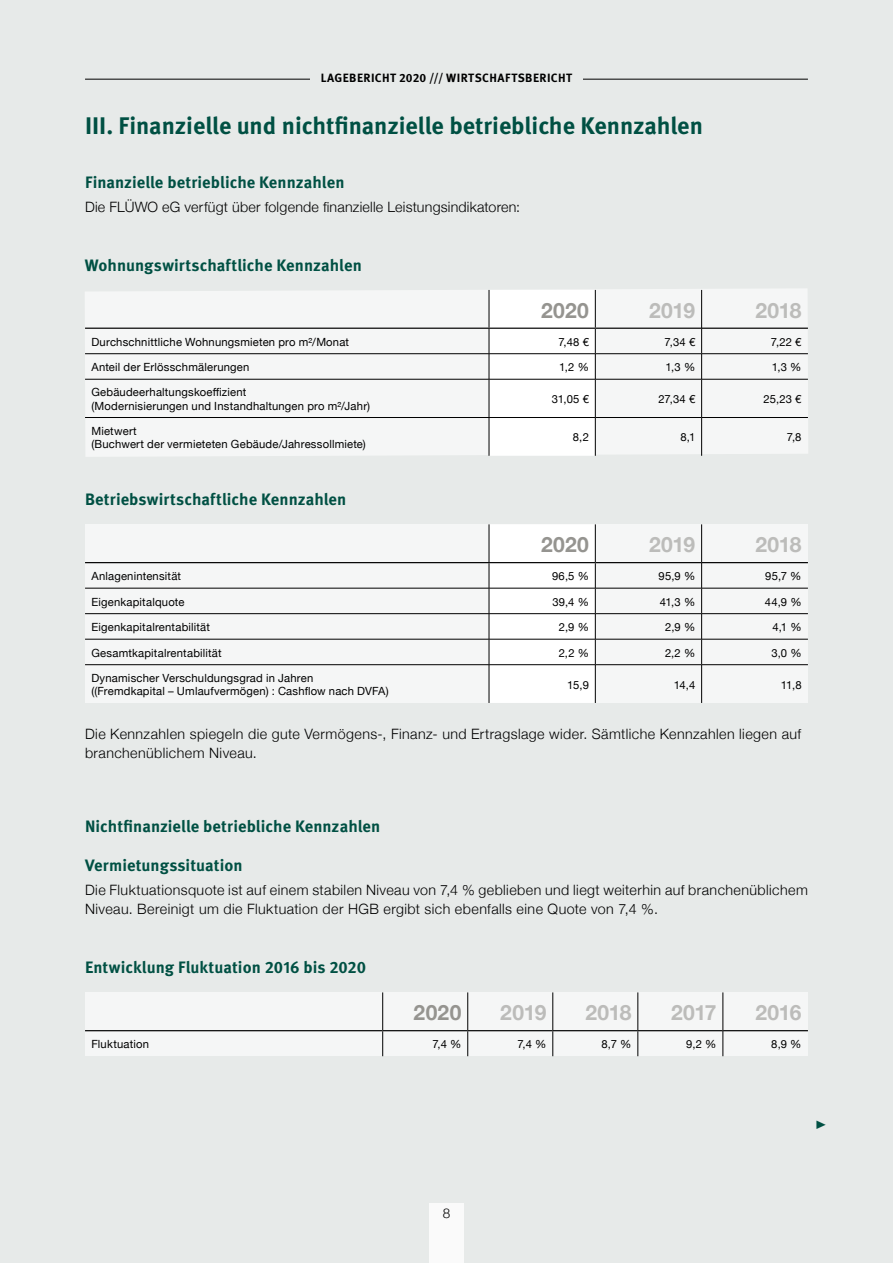
<style>
.page{position:relative;width:893px;height:1263px;background:#e7eae9}
.page>*{position:absolute;margin:0;border:0;box-sizing:border-box;transform-origin:0 0}
.t1{font:700 24px "Meta Pro";color:#005043}
.t2{font:700 21px "Helvetica Neue";letter-spacing:-.01em;color:#bcbcba}
.t3{font:700 21px "Helvetica Neue";letter-spacing:.02em;color:#959490}
.t4{font:700 16.5px "Meta Pro";color:#005043}
.t5{font:300 14.25px/19.5px "Helvetica Neue";letter-spacing:.03em;color:#000}
.t6{font:300 13.5px "Helvetica Neue";color:#000}
.t7{font:700 12px "Meta Pro";letter-spacing:.03em;color:#000}
.t8{font:11.25px/13.5px "Helvetica Neue";letter-spacing:.02em;color:#000}
</style>
<div class="page">
<hr style="left:85px;top:79px;width:723px;height:1px;background:#000">
<div style="left:85px;top:289px;width:723px;height:168px;background:#f5f6f6"></div>
<hr style="left:85px;top:353px;width:404px;height:1px;background:#000">
<hr style="left:595px;top:353px;width:107px;height:1px;background:#000">
<hr style="left:702px;top:353px;width:106px;height:1px;background:#000">
<div style="left:489px;top:290px;width:107px;height:166px;background:#fff"></div>
<hr style="left:85px;top:379px;width:404px;height:1px;background:#000">
<hr style="left:489px;top:379px;width:106px;height:1px;background:#000">
<hr style="left:489px;top:379px;width:1px;height:38px;background:#000">
<hr style="left:595px;top:379px;width:107px;height:1px;background:#000">
<hr style="left:595px;top:379px;width:1px;height:38px;background:#000">
<hr style="left:702px;top:379px;width:106px;height:1px;background:#000">
<hr style="left:489px;top:418px;width:1px;height:38px;background:#000">
<hr style="left:595px;top:418px;width:1px;height:38px;background:#000">
<hr style="left:85px;top:328px;width:404px;height:1px;background:#000">
<hr style="left:489px;top:328px;width:106px;height:1px;background:#000">
<hr style="left:595px;top:328px;width:106px;height:1px;background:#000">
<hr style="left:702px;top:328px;width:106px;height:1px;background:#000">
<hr style="left:85px;top:417px;width:404px;height:1px;background:#000">
<hr style="left:489px;top:417px;width:106px;height:1px;background:#000">
<hr style="left:595px;top:417px;width:107px;height:1px;background:#000">
<hr style="left:702px;top:417px;width:106px;height:1px;background:#000">
<hr style="left:701px;top:290px;width:1px;height:38px;background:#000">
<svg style="left:701px;top:328px;width:1px;height:51px"></svg>
<hr style="left:701px;top:379px;width:1px;height:38px;background:#000">
<hr style="left:701px;top:418px;width:1px;height:38px;background:#000">
<div style="left:85px;top:524px;width:723px;height:179px;background:#f5f6f6"></div>
<hr style="left:85px;top:588px;width:404px;height:1px;background:#000">
<hr style="left:595px;top:588px;width:107px;height:1px;background:#000">
<hr style="left:702px;top:588px;width:106px;height:1px;background:#000">
<hr style="left:85px;top:613px;width:404px;height:1px;background:#000">
<hr style="left:595px;top:613px;width:107px;height:1px;background:#000">
<hr style="left:702px;top:613px;width:106px;height:1px;background:#000">
<div style="left:489px;top:524px;width:107px;height:179px;background:#fff"></div>
<hr style="left:489px;top:665px;width:1px;height:38px;background:#000">
<hr style="left:595px;top:665px;width:1px;height:38px;background:#000">
<hr style="left:85px;top:562px;width:404px;height:1px;background:#000">
<hr style="left:489px;top:562px;width:106px;height:1px;background:#000">
<hr style="left:595px;top:562px;width:106px;height:1px;background:#000">
<hr style="left:702px;top:562px;width:106px;height:1px;background:#000">
<hr style="left:85px;top:639px;width:404px;height:1px;background:#000">
<hr style="left:489px;top:639px;width:106px;height:1px;background:#000">
<hr style="left:595px;top:639px;width:107px;height:1px;background:#000">
<hr style="left:702px;top:639px;width:106px;height:1px;background:#000">
<hr style="left:701px;top:524px;width:1px;height:39px;background:#000">
<svg style="left:701px;top:563px;width:1px;height:101px"></svg>
<hr style="left:701px;top:665px;width:1px;height:38px;background:#000">
<hr style="left:85px;top:664px;width:404px;height:1px;background:#000">
<hr style="left:489px;top:664px;width:106px;height:1px;background:#000">
<hr style="left:595px;top:664px;width:107px;height:1px;background:#000">
<hr style="left:702px;top:664px;width:106px;height:1px;background:#000">
<div style="left:85px;top:992px;width:723px;height:64px;background:#f5f6f6"></div>
<hr style="left:382px;top:992px;width:1px;height:38px;background:#000">
<hr style="left:467px;top:992px;width:1px;height:38px;background:#000">
<hr style="left:553px;top:992px;width:1px;height:38px;background:#000">
<hr style="left:638px;top:992px;width:1px;height:38px;background:#000">
<svg style="left:382px;top:1031px;width:1px;height:25px"></svg>
<svg style="left:467px;top:1031px;width:1px;height:25px"></svg>
<svg style="left:553px;top:1031px;width:1px;height:25px"></svg>
<svg style="left:638px;top:1031px;width:1px;height:25px"></svg>
<hr style="left:85px;top:1030px;width:298px;height:1px;background:#000">
<hr style="left:383px;top:1030px;width:85px;height:1px;background:#000">
<hr style="left:468px;top:1030px;width:85px;height:1px;background:#000">
<hr style="left:553px;top:1030px;width:85px;height:1px;background:#000">
<hr style="left:638px;top:1030px;width:85px;height:1px;background:#000">
<hr style="left:723px;top:1030px;width:85px;height:1px;background:#000">
<hr style="left:723px;top:992px;width:1px;height:39px;background:#000">
<svg style="left:723px;top:1031px;width:1px;height:25px"></svg>
<div style="left:310px;top:64px;width:273px;height:26px;background:#e7eae9"></div>
<div style="left:429px;top:1203px;width:34px;height:60px;background:#fff"></div>
<p class="t7" style="left:321px;top:70px;width:253px">LAGEBERICHT 2020 /// WIRTSCHAFTSBERICHT</p>
<h1 class="t1" style="left:85px;top:111px;width:619px">III. Finanzielle und nichtfinanzielle betriebliche Kennzahlen</h1>
<h3 class="t4" style="left:85px;top:172px;width:261px">Finanzielle betriebliche Kennzahlen</h3>
<p class="t5" style="left:85px;top:196px;width:437px">Die FLÜWO eG verfügt über folgende finanzielle Leistungsindikatoren:</p>
<h3 class="t4" style="left:85px;top:255px;width:278px">Wohnungswirtschaftliche Kennzahlen</h3>
<h2 class="t3" style="left:541px;top:294px;width:49px">2020</h2>
<h2 class="t2" style="left:649px;top:294px;width:48px">2019</h2>
<h2 class="t2" style="left:755px;top:294px;width:48px">2018</h2>
<p class="t8" style="left:91px;top:336px;width:259px">Durchschnittliche Wohnungsmieten pro m²/Monat</p>
<p class="t8" style="left:558px;top:336px;width:32px">7,48 €</p>
<p class="t8" style="left:665px;top:336px;width:32px">7,34 €</p>
<p class="t8" style="left:771px;top:336px;width:32px">7,22 €</p>
<p class="t8" style="left:91px;top:361px;width:160px">Anteil der Erlösschmälerungen</p>
<p class="t8" style="left:559px;top:361px;width:31px">1,2 %</p>
<p class="t8" style="left:665px;top:361px;width:31px">1,3 %</p>
<p class="t8" style="left:772px;top:361px;width:31px">1,3 %</p>
<p class="t8" style="left:91px;top:386px;width:280px">Gebäudeerhaltungskoeffizient<br>(Modernisierungen und Instandhaltungen pro m²/Jahr)</p>
<p class="t8" style="left:552px;top:393px;width:39px">31,05 €</p>
<p class="t8" style="left:658px;top:393px;width:38px">27,34 €</p>
<p class="t8" style="left:764px;top:393px;width:39px">25,23 €</p>
<p class="t8" style="left:91px;top:424px;width:276px">Mietwert<br>(Buchwert der vermieteten Gebäude/Jahressollmiete)</p>
<p class="t8" style="left:573px;top:431px;width:18px">8,2</p>
<p class="t8" style="left:680px;top:431px;width:16px">8,1</p>
<p class="t8" style="left:787px;top:431px;width:16px">7,8</p>
<h3 class="t4" style="left:85px;top:489px;width:263px">Betriebswirtschaftliche Kennzahlen</h3>
<h2 class="t3" style="left:541px;top:528px;width:49px">2020</h2>
<h2 class="t2" style="left:649px;top:528px;width:48px">2019</h2>
<h2 class="t2" style="left:755px;top:528px;width:48px">2018</h2>
<p class="t8" style="left:91px;top:570px;width:91px">Anlagenintensität</p>
<p class="t8" style="left:552px;top:570px;width:38px">96,5 %</p>
<p class="t8" style="left:659px;top:570px;width:38px">95,9 %</p>
<p class="t8" style="left:765px;top:570px;width:38px">95,7 %</p>
<p class="t8" style="left:91px;top:595px;width:95px">Eigenkapitalquote</p>
<p class="t8" style="left:552px;top:595px;width:38px">39,4 %</p>
<p class="t8" style="left:660px;top:595px;width:37px">41,3 %</p>
<p class="t8" style="left:765px;top:595px;width:38px">44,9 %</p>
<p class="t8" style="left:91px;top:621px;width:120px">Eigenkapitalrentabilität</p>
<p class="t8" style="left:559px;top:621px;width:32px">2,9 %</p>
<p class="t8" style="left:665px;top:621px;width:32px">2,9 %</p>
<p class="t8" style="left:772px;top:621px;width:31px">4,1 %</p>
<p class="t8" style="left:91px;top:646px;width:132px">Gesamtkapitalrentabilität</p>
<p class="t8" style="left:559px;top:646px;width:32px">2,2 %</p>
<p class="t8" style="left:665px;top:646px;width:32px">2,2 %</p>
<p class="t8" style="left:771px;top:646px;width:32px">3,0 %</p>
<p class="t8" style="left:91px;top:672px;width:299px">Dynamischer Verschuldungsgrad in Jahren ((Fremdkapital – Umlaufvermögen) : Cashflow nach DVFA)</p>
<p class="t8" style="left:567px;top:678px;width:23px">15,9</p>
<p class="t8" style="left:674px;top:678px;width:23px">14,4</p>
<p class="t8" style="left:781px;top:678px;width:22px">11,8</p>
<p class="t5" style="left:85px;top:723px;width:718px">Die Kennzahlen spiegeln die gute Vermögens-, Finanz- und Ertragslage wider. Sämtliche Kennzahlen liegen auf branchenüblichem Niveau.</p>
<h3 class="t4" style="left:85px;top:816px;width:297px">Nichtfinanzielle betriebliche Kennzahlen</h3>
<h3 class="t4" style="left:85px;top:855px;width:159px">Vermietungssituation</h3>
<p class="t5" style="left:85px;top:879px;width:724px">Die Fluktuationsquote ist auf einem stabilen Niveau von 7,4 % geblieben und liegt weiterhin auf branchenüblichem<br>Niveau. Bereinigt um die Fluktuation der HGB ergibt sich ebenfalls eine Quote von 7,4 %.</p>
<h3 class="t4" style="left:85px;top:957px;width:283px">Entwicklung Fluktuation 2016 bis 2020</h3>
<h2 class="t3" style="left:414px;top:996px;width:49px">2020</h2>
<h2 class="t2" style="left:500px;top:996px;width:48px">2019</h2>
<h2 class="t2" style="left:585px;top:996px;width:48px">2018</h2>
<h2 class="t2" style="left:671px;top:996px;width:47px">2017</h2>
<h2 class="t2" style="left:755px;top:996px;width:48px">2016</h2>
<p class="t8" style="left:91px;top:1038px;width:59px">Fluktuation</p>
<p class="t8" style="left:432px;top:1038px;width:31px">7,4 %</p>
<p class="t8" style="left:517px;top:1038px;width:31px">7,4 %</p>
<p class="t8" style="left:602px;top:1038px;width:31px">8,7 %</p>
<p class="t8" style="left:686px;top:1038px;width:32px">9,2 %</p>
<p class="t8" style="left:771px;top:1038px;width:32px">8,9 %</p>
<p class="t6" style="left:443px;top:1203px;width:9px">8</p>
</div>
